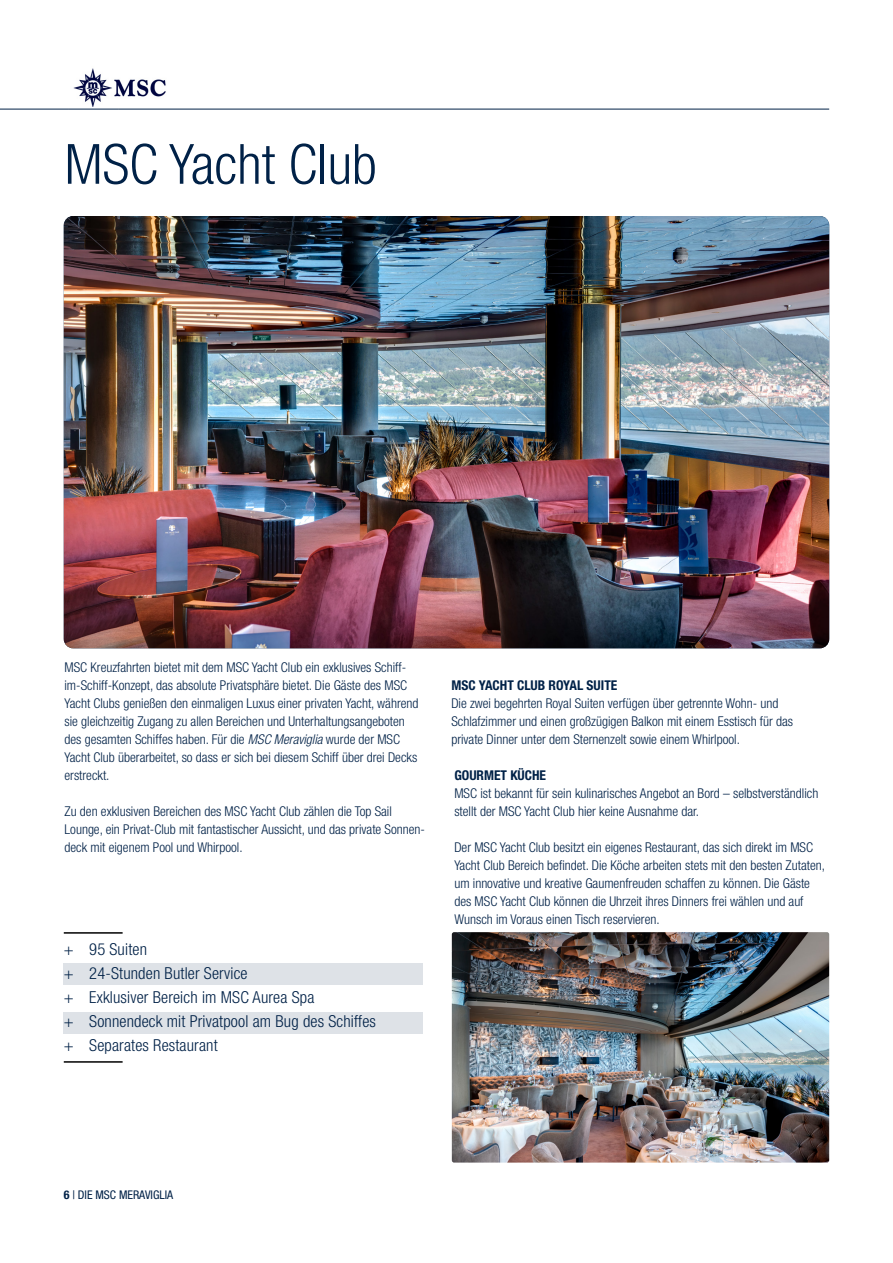
<style>
.page{position:relative;width:893px;height:1263px;background:#fff}
.page>*{position:absolute;margin:0;border:0;box-sizing:border-box;transform-origin:0 0}
.t1{font:300 condensed 55.5px "Helvetica Neue LT Pro";color:#002147}
.t2{font:300 condensed 16.5px/24px "Helvetica Neue LT Pro";letter-spacing:.01em;color:#002147}
.t3{font:300 condensed 13.5px/18px "Helvetica Neue LT Pro";color:#002147}
.t4{font:700 condensed 13.5px "Helvetica Neue LT Pro";color:#002147}
.t5{font:condensed 12px "Helvetica Neue LT Pro";color:#002147}
.s1{font-family:"Helvetica Neue LT Std";font-style:italic}
.s2{font-weight:700}
</style>
<div class="page">
<hr style="left:0;top:109px;width:69px;height:1px;background:#002147">
<hr style="left:69px;top:109px;width:49px;height:1px;background:#002147">
<hr style="left:118px;top:109px;width:711px;height:1px;background:#002147">
<img style="left:73px;top:68px;width:93px;height:39px">
<img style="left:452px;top:932px;width:377px;height:230px">
<hr style="left:64px;top:932px;width:59px;height:2px;background:#000">
<hr style="left:64px;top:1061px;width:59px;height:2px;background:#000">
<div style="left:64px;top:963px;width:359px;height:21px;background:#dee2e7"></div>
<img style="left:64px;top:216px;width:765px;height:432px">
<div style="left:64px;top:1012px;width:359px;height:21px;background:#dee2e7"></div>
<h1 class="t1" style="left:65px;top:132px;width:314px">MSC Yacht Club</h1>
<p class="t3" style="left:65px;top:658px;width:355px">MSC Kreuzfahrten bietet mit dem MSC Yacht Club ein exklusives Schiff&shy;im-Schiff-Konzept, das absolute Privatsphäre bietet. Die Gäste des MSC Yacht Clubs genießen den einmaligen Luxus einer privaten Yacht, während sie gleichzeitig Zugang zu allen Bereichen und Unterhaltungsangeboten des gesamten Schiffes haben. Für die <span class="s1">MSC Meraviglia</span> wurde der MSC Yacht Club überarbeitet, so dass er sich bei diesem Schiff über drei Decks erstreckt.</p>
<p class="t3" style="left:65px;top:802px;width:362px">Zu den exklusiven Bereichen des MSC Yacht Club zählen die Top Sail<br>Lounge, ein Privat-Club mit fantastischer Aussicht, und das private Sonnen&shy;deck mit eigenem Pool und Whirpool.</p>
<p class="t2" style="left:64px;top:937px;width:314px">+ 95 Suiten<br>+ 24-Stunden Butler Service<br>+ Exklusiver Bereich im MSC Aurea Spa<br>+ Sonnendeck mit Privatpool am Bug des Schiffes + Separates Restaurant</p>
<p class="t4" style="left:451px;top:677px;width:167px">MSC YACHT CLUB ROYAL SUITE</p>
<p class="t3" style="left:451px;top:694px;width:343px">Die zwei begehrten Royal Suiten verfügen über getrennte Wohn- und<br>Schlafzimmer und einen großzügigen Balkon mit einem Esstisch für das private Dinner unter dem Sternenzelt sowie einem Whirlpool.</p>
<p class="t4" style="left:454px;top:767px;width:93px">GOURMET KÜCHE</p>
<p class="t3" style="left:454px;top:784px;width:365px">MSC ist bekannt für sein kulinarisches Angebot an Bord – selbstverständlich stellt der MSC Yacht Club hier keine Ausnahme dar.</p>
<p class="t3" style="left:454px;top:838px;width:372px">Der MSC Yacht Club besitzt ein eigenes Restaurant, das sich direkt im MSC Yacht Club Bereich befindet. Die Köche arbeiten stets mit den besten Zutaten, um innovative und kreative Gaumenfreuden schaffen zu können. Die Gäste des MSC Yacht Club können die Uhrzeit ihres Dinners frei wählen und auf Wunsch im Voraus einen Tisch reservieren.</p>
<p class="t5" style="left:64px;top:1188px;width:111px"><span class="s2">6</span> | DIE MSC MERAVIGLIA</p>
</div>
